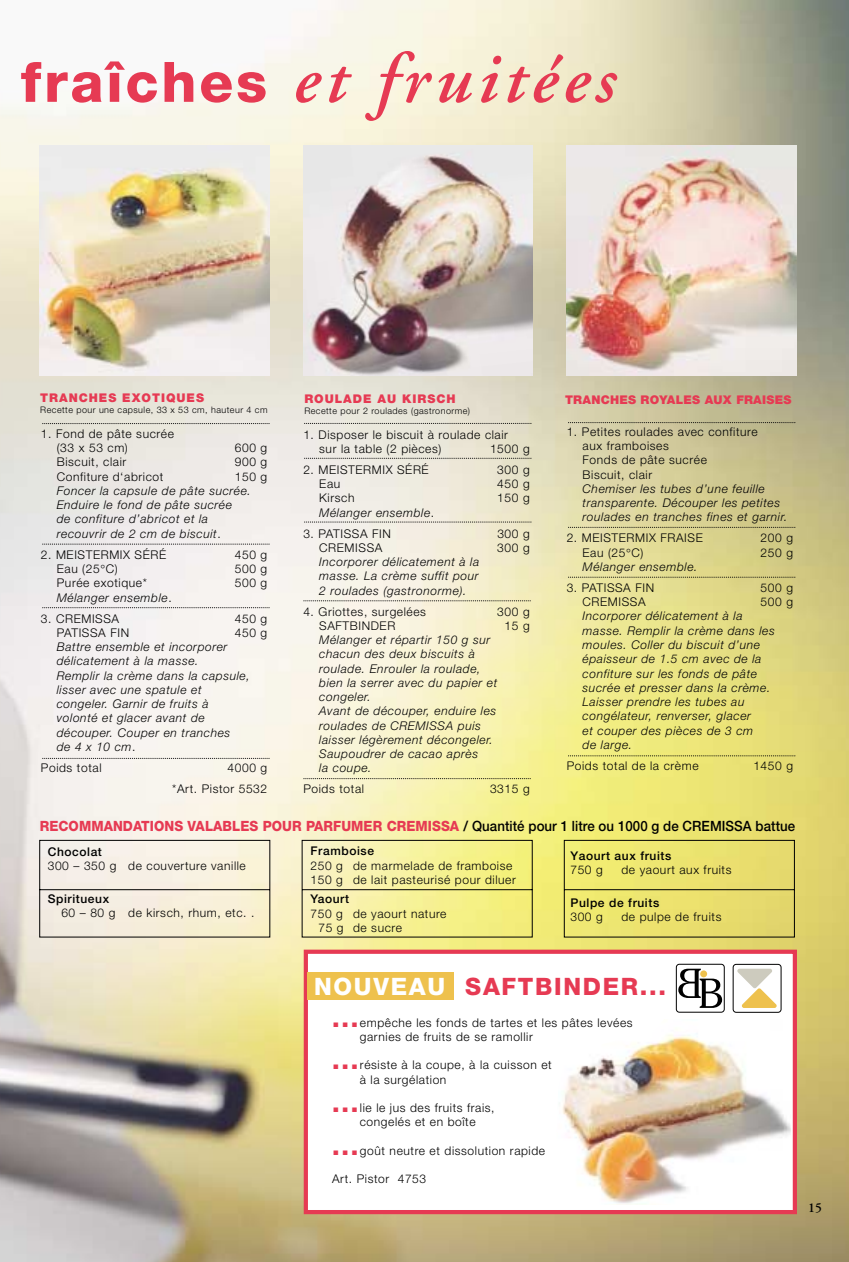
<style>
.page{position:relative;width:849px;height:1262px;background:#fff}
.page>*{position:absolute;margin:0;border:0;box-sizing:border-box;transform-origin:0 0}
.t1{font:italic 600 71.1px "Adobe Garamond";letter-spacing:.08em;color:#e63a53}
.t2{font:800 24px "Helvetica Neue";letter-spacing:.07em;color:#e63a53}
.t3{font:800 14.1px "Helvetica Neue";letter-spacing:.005em;color:#e63a53;scale:.94 1}
.t4{font:600 13.5px "Adobe Garamond";color:#000}
.t5{font:italic 300 12px/14.2px "Helvetica Neue";letter-spacing:.05em;color:#000}
.t6{font:300 12px/14.2px "Helvetica Neue";letter-spacing:.05em;color:#000}
.t7{font:500 12px "Helvetica Neue";letter-spacing:.05em;color:#000}
.t8{font:900 12px "Helvetica Neue";letter-spacing:.08em;color:#e63a53}
.t9{font:900 12px "Helvetica Neue";letter-spacing:.02em;color:#e63a53}
.t10{font:300 9px "Helvetica Neue";letter-spacing:.05em;color:#000}
.s1{font-family:"Helvetica Neue";font-weight:800;font-style:normal;font-size:55.65px}
.s2{font-style:normal}
.s3{font-weight:500;color:#000}
.s4{color:#fff}
.s5{font-weight:800;font-size:24px;color:#e63a53}
</style>
<div class="page">
<img style="left:0;top:0;width:849px;height:1261px">
<img style="left:40px;top:146px;width:229px;height:229px">
<img style="left:303px;top:146px;width:230px;height:229px">
<img style="left:567px;top:146px;width:230px;height:229px">
<div style="left:304px;top:949px;width:493px;height:265px;background:#fff;border:4px solid #e63a53"></div>
<div style="left:308px;top:972px;width:146px;height:27px;background:#eec14d"></div>
<div style="left:733px;top:964px;width:48px;height:48px;background:#fff;border:1px solid #000;border-radius:3px"></div>
<svg style="left:737px;top:968px;width:40px;height:40px"></svg>
<div style="left:676px;top:964px;width:49px;height:48px;background:#fff;border:1px solid #000;border-radius:3px"></div>
<svg style="left:678px;top:968px;width:44px;height:40px"></svg>
<div style="left:700px;top:970px;width:7px;height:7px;background:#eec14d;border-radius:50%"></div>
<svg style="left:43px;top:423px;width:227px;height:1px"></svg>
<svg style="left:43px;top:544px;width:227px;height:1px"></svg>
<svg style="left:43px;top:607px;width:227px;height:1px"></svg>
<svg style="left:43px;top:758px;width:227px;height:1px"></svg>
<svg style="left:305px;top:423px;width:227px;height:1px"></svg>
<svg style="left:305px;top:458px;width:227px;height:1px"></svg>
<svg style="left:305px;top:522px;width:227px;height:1px"></svg>
<svg style="left:304px;top:600px;width:227px;height:1px"></svg>
<svg style="left:304px;top:778px;width:227px;height:1px"></svg>
<svg style="left:568px;top:422px;width:228px;height:1px"></svg>
<svg style="left:568px;top:527px;width:228px;height:1px"></svg>
<svg style="left:568px;top:577px;width:228px;height:1px"></svg>
<svg style="left:568px;top:755px;width:228px;height:1px"></svg>
<svg style="left:39px;top:839px;width:756px;height:98px;background:#e9e29c"></svg>
<img style="left:562px;top:1033px;width:229px;height:171px">
<svg style="left:101px;top:565px;width:4px;height:3px"></svg>
<svg style="left:627px;top:548px;width:3px;height:4px"></svg>
<h1 class="t1" style="left:21px;top:51px;width:593px"><span class="s1">fraîches</span> et fruitées</h1>
<p class="t8" style="left:40px;top:394px;width:165px">TRANCHES EXOTIQUES</p>
<p class="t10" style="left:40px;top:406px;width:229px">Recette pour une capsule, 33 x 53 cm, hauteur 4 cm</p>
<p class="t8" style="left:304px;top:394px;width:153px">ROULADE AU KIRSCH</p>
<p class="t10" style="left:304px;top:407px;width:167px">Recette pour 2 roulades (gastronorme)</p>
<p class="t9" style="left:565px;top:395px;width:228px">TRANCHES ROYALES AUX FRAISES</p>
<p class="t6" style="left:57px;top:428px;width:119px;text-indent:-16px">1. Fond de pâte sucrée (33 x 53 cm)</p>
<p class="t6" style="left:235px;top:442px;width:34px">600 g</p>
<p class="t6" style="left:319px;top:428px;width:190px;text-indent:-16px">1. Disposer le biscuit à roulade clair sur la table (2 pièces)</p>
<p class="t6" style="left:490px;top:442px;width:41px">1500 g</p>
<p class="t6" style="left:57px;top:456px;width:71px">Biscuit, clair</p>
<p class="t6" style="left:235px;top:456px;width:34px">900 g</p>
<p class="t6" style="left:57px;top:470px;width:108px">Confiture d‘abricot</p>
<p class="t6" style="left:235px;top:470px;width:34px">150 g</p>
<p class="t5" style="left:57px;top:485px;width:196px">Foncer la capsule de pâte sucrée.<br>Enduire le fond de pâte sucrée<br>de confiture d’abricot et la recouvrir de 2 cm de biscuit<span class="s2">.</span></p>
<p class="t6" style="left:41px;top:548px;width:127px">2. MEISTERMIX SÉRÉ</p>
<p class="t6" style="left:235px;top:548px;width:34px">450 g</p>
<p class="t6" style="left:57px;top:563px;width:62px">Eau (25 C)</p>
<p class="t6" style="left:235px;top:563px;width:34px">500 g</p>
<p class="t6" style="left:57px;top:577px;width:92px">Purée exotique*</p>
<p class="t6" style="left:235px;top:577px;width:34px">500 g</p>
<p class="t5" style="left:57px;top:591px;width:116px">Mélanger ensemble<span class="s2">.</span></p>
<p class="t6" style="left:41px;top:612px;width:80px">3. CREMISSA</p>
<p class="t6" style="left:235px;top:612px;width:34px">450 g</p>
<p class="t6" style="left:57px;top:626px;width:74px">PATISSA FIN</p>
<p class="t6" style="left:235px;top:626px;width:34px">450 g</p>
<p class="t5" style="left:57px;top:641px;width:195px">Battre ensemble et incorporer délicatement à la masse.<br>Remplir la crème dans la capsule, lisser avec une spatule et congeler. Garnir de fruits à volonté et glacer avant de découper. Couper en tranches<br>de 4 x 10 cm<span class="s2">.</span></p>
<p class="t6" style="left:41px;top:761px;width:62px">Poids total</p>
<p class="t6" style="left:172px;top:758px;width:96px;line-height:21px;text-align:right">4000 g<br>*Art. Pistor 5532</p>
<p class="t6" style="left:303px;top:463px;width:127px">2. MEISTERMIX SÉRÉ</p>
<p class="t6" style="left:497px;top:463px;width:34px">300 g</p>
<p class="t6" style="left:319px;top:478px;width:22px">Eau</p>
<p class="t6" style="left:497px;top:478px;width:34px">450 g</p>
<p class="t6" style="left:319px;top:492px;width:37px">Kirsch</p>
<p class="t6" style="left:497px;top:492px;width:34px">150 g</p>
<p class="t5" style="left:319px;top:506px;width:116px">Mélanger ensemble<span class="s2">.</span></p>
<p class="t6" style="left:303px;top:527px;width:89px">3. PATISSA FIN</p>
<p class="t6" style="left:497px;top:527px;width:34px">300 g</p>
<p class="t6" style="left:319px;top:541px;width:65px">CREMISSA</p>
<p class="t6" style="left:497px;top:541px;width:34px">300 g</p>
<p class="t5" style="left:319px;top:556px;width:162px;text-align:justify">Incorporer délicatement à la masse. La crème suffit pour 2 roulades (gastronorme).</p>
<p class="t6" style="left:303px;top:605px;width:124px">4. Griottes, surgelées</p>
<p class="t6" style="left:497px;top:605px;width:34px">300 g</p>
<p class="t6" style="left:319px;top:619px;width:78px">SAFTBINDER</p>
<p class="t6" style="left:505px;top:619px;width:27px">15 g</p>
<p class="t5" style="left:319px;top:634px;width:179px">Mélanger et répartir 150 g sur chacun des deux biscuits à roulade. Enrouler la roulade, bien la serrer avec du papier et congeler.<br>Avant de découper, enduire les roulades de CREMISSA puis laisser légèrement décongeler.<br>Saupoudrer de cacao après<br>la coupe.</p>
<p class="t6" style="left:303px;top:783px;width:62px">Poids total</p>
<p class="t6" style="left:490px;top:783px;width:41px">3315 g</p>
<p class="t6" style="left:583px;top:425px;width:177px;text-indent:-16px">1. Petites roulades avec confiture aux framboises<br>Fonds de pâte sucrée<br>Biscuit, clair</p>
<p class="t5" style="left:583px;top:482px;width:206px">Chemiser les tubes d’une feuille transparente. Découper les petites roulades en tranches fines et garnir.</p>
<p class="t6" style="left:567px;top:532px;width:138px">2. MEISTERMIX FRAISE</p>
<p class="t6" style="left:761px;top:532px;width:34px">200 g</p>
<p class="t6" style="left:583px;top:546px;width:62px">Eau (25 C)</p>
<p class="t6" style="left:761px;top:546px;width:34px">250 g</p>
<p class="t5" style="left:583px;top:560px;width:116px">Mélanger ensemble.</p>
<p class="t6" style="left:567px;top:581px;width:89px">3. PATISSA FIN</p>
<p class="t6" style="left:761px;top:581px;width:34px">500 g</p>
<p class="t6" style="left:583px;top:596px;width:65px">CREMISSA</p>
<p class="t6" style="left:761px;top:596px;width:34px">500 g</p>
<p class="t5" style="left:583px;top:610px;width:194px">Incorporer délicatement à la masse. Remplir la crème dans les moules. Coller du biscuit d’une épaisseur de 1.5 cm avec de la confiture sur les fonds de pâte sucrée et presser dans la crème.<br>Laisser prendre les tubes au congélateur, renverser, glacer<br>et couper des pièces de 3 cm<br>de large.</p>
<p class="t6" style="left:567px;top:759px;width:133px">Poids total de la crème</p>
<p class="t6" style="left:753px;top:759px;width:41px">1450 g</p>
<p class="t3" style="left:40px;top:820px;width:805px">RECOMMANDATIONS VALABLES POUR PARFUMER CREMISSA <span class="s3">/ Quantité pour 1 litre ou 1000 g de CREMISSA battue</span></p>
<p class="t7" style="left:48px;top:847px;width:56px">Chocolat</p>
<p class="t6" style="left:48px;top:859px;width:200px">300 – 350 g de couverture vanille</p>
<p class="t7" style="left:48px;top:894px;width:63px">Spiritueux</p>
<p class="t6" style="left:61px;top:907px;width:195px">60 – 80 g de kirsch, rhum, etc. .</p>
<p class="t7" style="left:311px;top:847px;width:65px">Framboise</p>
<p class="t6" style="left:311px;top:859px;width:207px">250 g de marmelade de framboise<br>150 g de lait pasteurisé pour diluer</p>
<p class="t7" style="left:311px;top:895px;width:40px">Yaourt</p>
<p class="t6" style="left:318px;top:907px;width:130px;text-indent:-8px">750 g de yaourt nature<br>75 g de sucre</p>
<p class="t7" style="left:570px;top:851px;width:102px">Yaourt aux fruits</p>
<p class="t6" style="left:570px;top:863px;width:34px">750 g</p>
<p class="t6" style="left:621px;top:863px;width:112px">de yaourt aux fruits</p>
<p class="t7" style="left:570px;top:898px;width:90px">Pulpe de fruits</p>
<p class="t6" style="left:570px;top:910px;width:34px">300 g</p>
<p class="t6" style="left:621px;top:910px;width:101px">de pulpe de fruits</p>
<h2 class="t2" style="left:314px;top:977px;width:353px"><span class="s4">NOUVEAU</span> SAFTBINDER...</h2>
<p class="t6" style="left:360px;top:1016px;width:274px;text-indent:-28px"><span class="s5">...</span>empêche les fonds de tartes et les pâtes levées garnies de fruits de se ramollir</p>
<p class="t6" style="left:360px;top:1059px;width:193px;text-indent:-28px"><span class="s5">...</span>résiste à la coupe, à la cuisson et à la surgélation</p>
<p class="t6" style="left:360px;top:1101px;width:136px;text-indent:-28px"><span class="s5">...</span>lie le jus des fruits frais, congelés et en boîte</p>
<p class="t6" style="left:332px;top:1144px;width:215px"><span class="s5">...</span>goût neutre et dissolution rapide</p>
<p class="t6" style="left:332px;top:1173px;width:96px">Art. Pistor 4753</p>
<p class="t4" style="left:808px;top:1202px;width:15px">15</p>
</div>
